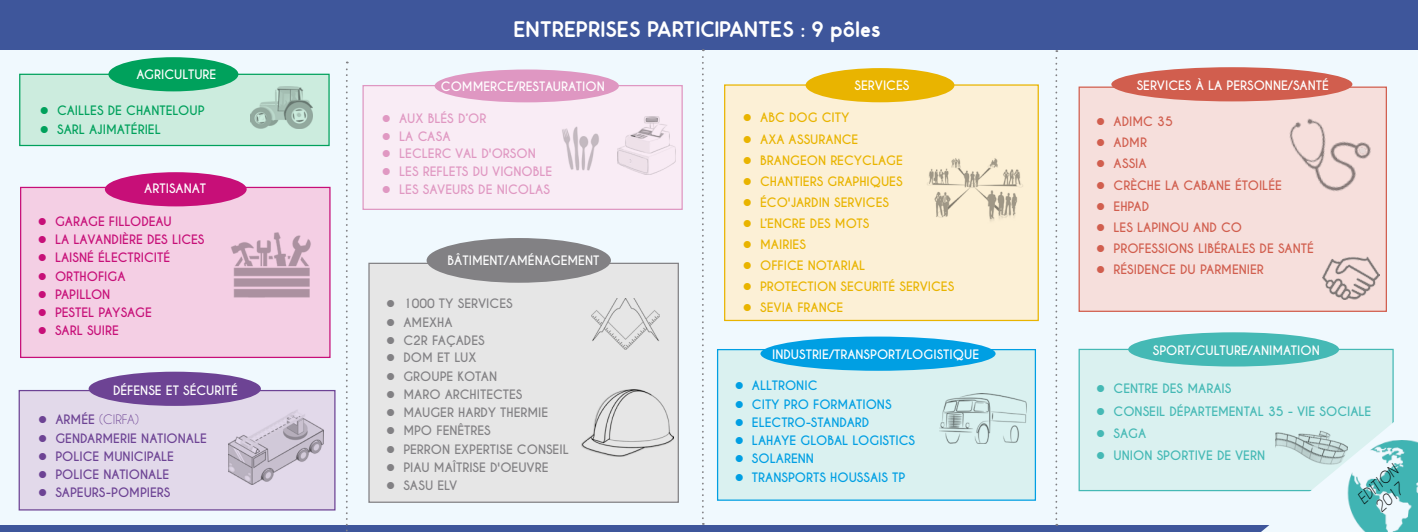
<style>
.page{position:relative;width:1418px;height:532px;background:#fff}
.page>*{position:absolute;margin:0;border:0;box-sizing:border-box;transform-origin:0 0}
.t1{font:700 22.5px "Odin";letter-spacing:.01em;color:#fff}
.t2{font:italic 15px/18px "Caviar Dreams";color:#000;text-align:center;scale:.9 1}
.t3{font:700 12.25px "Caviar Dreams";color:#fff}
.t4{font:700 12.25px "Caviar Dreams";color:#e9b400}
.t5{font:700 12.25px "Caviar Dreams";color:#828184}
.t6{font:700 12.25px "Caviar Dreams";color:#d15e4e}
.t7{font:700 12.25px "Caviar Dreams";color:#c70f78}
.t8{font:700 12.25px "Caviar Dreams";color:#009fe3}
.t9{font:700 12.25px "Caviar Dreams";color:#e098c2}
.t10{font:700 12.25px "Caviar Dreams";color:#45b9b5}
.t11{font:700 12.25px "Caviar Dreams";color:#6d4394}
.t12{font:700 12.25px "Caviar Dreams";color:#00a15c}
.t13{font:12.25px "Caviar Dreams";color:#6d4394}
.s1{font-weight:700}
</style>
<div class="page">
<div style="left:0;top:38px;width:1417px;height:493px;background:#f0f9fe"></div>
<div style="left:0;top:0;width:1417px;height:49px;background:#3e569b"></div>
<div style="left:0;top:525px;width:1417px;height:6px;background:#3e569b"></div>
<svg style="left:346px;top:62px;width:2px;height:470px"></svg>
<svg style="left:702px;top:49px;width:2px;height:475px"></svg>
<svg style="left:1055px;top:50px;width:2px;height:475px"></svg>
<div style="left:19px;top:74px;width:311px;height:72px;background:#ccecde;border:1px solid #00a15c"></div>
<div style="left:368px;top:262px;width:311px;height:240px;background:#e6e6e6;border:1px solid #828184"></div>
<div style="left:1078px;top:348px;width:315px;height:143px;background:#daf1f0;border:1px solid #45b9b5"></div>
<div style="left:19px;top:390px;width:316px;height:120px;background:#e2d9ea;border:1px solid #6d4394"></div>
<div style="left:717px;top:349px;width:319px;height:151px;background:#daf1f0;border:1px solid #009fe3"></div>
<div style="left:724px;top:84px;width:314px;height:237px;background:#fcf0d6;border:1px solid #e9b400"></div>
<div style="left:1078px;top:86px;width:308px;height:226px;background:#f6dfdc;border:1px solid #d15e4e"></div>
<div style="left:108px;top:57px;width:130px;height:34px;background:#00a15c;border-radius:50%"></div>
<div style="left:20px;top:187px;width:310px;height:171px;background:#f4cfe4;border:1px solid #c70f78"></div>
<div style="left:105px;top:172px;width:142px;height:34px;background:#c70f78;border-radius:50%"></div>
<img style="left:231px;top:232px;width:80px;height:66px">
<svg style="left:1260px;top:402px;width:134px;height:129px"></svg>
<div style="left:1128px;top:332px;width:210px;height:34px;background:#45b9b5;border-radius:50%"></div>
<div style="left:89px;top:371px;width:172px;height:35px;background:#6d4394;border-radius:50%"></div>
<div style="left:760px;top:336px;width:235px;height:34px;background:#009fe3;border-radius:50%"></div>
<div style="left:362px;top:85px;width:320px;height:125px;background:#f9ecf5;border:1px solid #df97c2"></div>
<div style="left:434px;top:69px;width:185px;height:33px;background:#df97c2;border-radius:50%"></div>
<div style="left:805px;top:68px;width:149px;height:34px;background:#e9b400;border-radius:50%"></div>
<div style="left:1111px;top:67px;width:241px;height:34px;background:#d15e4e;border-radius:50%"></div>
<div style="left:426px;top:238px;width:185px;height:44px;background:#828184;border-radius:50%"></div>
<img style="left:1347px;top:440px;width:70px;height:91px">
<img style="left:591px;top:298px;width:68px;height:51px">
<img style="left:251px;top:86px;width:61px;height:43px">
<img style="left:617px;top:116px;width:59px;height:59px">
<img style="left:228px;top:410px;width:95px;height:75px">
<img style="left:939px;top:393px;width:87px;height:50px">
<img style="left:927px;top:158px;width:96px;height:63px">
<img style="left:562px;top:126px;width:37px;height:45px">
<img style="left:581px;top:389px;width:92px;height:67px">
<img style="left:1275px;top:429px;width:72px;height:36px">
<img style="left:1322px;top:256px;width:57px;height:43px">
<img style="left:1280px;top:99px;width:105px;height:107px">
<p class="t3" style="left:136px;top:67px;width:81px">AGRICULTURE</p>
<p class="t12" style="left:40px;top:103px;width:166px">● CAILLES DE CHANTELOUP</p>
<p class="t12" style="left:40px;top:121px;width:122px">● SARL AJIMATÉRIEL</p>
<p class="t3" style="left:144px;top:180px;width:63px">ARTISANAT</p>
<p class="t7" style="left:38px;top:214px;width:136px">● GARAGE FILLODEAU</p>
<p class="t7" style="left:38px;top:232px;width:168px">● LA LAVANDIÈRE DES LICES</p>
<p class="t7" style="left:38px;top:250px;width:134px">● LAISNÉ ÉLECTRICITÉ</p>
<p class="t7" style="left:38px;top:268px;width:89px">● ORTHOFIGA</p>
<p class="t7" style="left:38px;top:287px;width:74px">● PAPILLON</p>
<p class="t7" style="left:38px;top:305px;width:116px">● PESTEL PAYSAGE</p>
<p class="t7" style="left:38px;top:323px;width:83px">● SARL SUIRE</p>
<p class="t3" style="left:113px;top:383px;width:126px">DÉFENSE ET SÉCURITÉ</p>
<p class="t13" style="left:38px;top:412px;width:102px">● <span class="s1">ARMÉE</span> (CIRFA)</p>
<p class="t11" style="left:38px;top:430px;width:170px">● GENDARMERIE NATIONALE</p>
<p class="t11" style="left:38px;top:448px;width:137px">● POLICE MUNICIPALE</p>
<p class="t11" style="left:38px;top:467px;width:133px">● POLICE NATIONALE</p>
<p class="t11" style="left:38px;top:485px;width:134px">● SAPEURS-POMPIERS</p>
<h1 class="t1" style="left:514px;top:16px;width:368px">ENTREPRISES PARTICIPANTES : 9 pôles</h1>
<p class="t3" style="left:441px;top:79px;width:165px">COMMERCE/RESTAURATION</p>
<p class="t9" style="left:382px;top:110px;width:106px">● AUX BLÉS D’OR</p>
<p class="t9" style="left:382px;top:128px;width:70px">● LA CASA</p>
<p class="t9" style="left:382px;top:146px;width:155px">● LECLERC VAL D'ORSON</p>
<p class="t9" style="left:382px;top:164px;width:172px">● LES REFLETS DU VIGNOBLE</p>
<p class="t9" style="left:382px;top:182px;width:170px">● LES SAVEURS DE NICOLAS</p>
<p class="t3" style="left:447px;top:253px;width:153px">BÂTIMENT/AMÉNAGEMENT</p>
<p class="t5" style="left:386px;top:296px;width:128px">● 1000 TY SERVICES</p>
<p class="t5" style="left:386px;top:314px;width:68px">● AMEXHA</p>
<p class="t5" style="left:386px;top:333px;width:100px">● C2R FAÇADES</p>
<p class="t5" style="left:386px;top:350px;width:92px">● DOM ET LUX</p>
<p class="t5" style="left:386px;top:368px;width:113px">● GROUPE KOTAN</p>
<p class="t5" style="left:386px;top:387px;width:138px">● MARO ARCHITECTES</p>
<p class="t5" style="left:386px;top:405px;width:164px">● MAUGER HARDY THERMIE</p>
<p class="t5" style="left:386px;top:423px;width:106px">● MPO FENÊTRES</p>
<p class="t5" style="left:386px;top:441px;width:184px">● PERRON EXPERTISE CONSEIL</p>
<p class="t5" style="left:386px;top:459px;width:164px">● PIAU MAÎTRISE D'OEUVRE</p>
<p class="t5" style="left:386px;top:478px;width:73px">● SASU ELV</p>
<p class="t3" style="left:854px;top:77px;width:56px">SERVICES</p>
<p class="t4" style="left:743px;top:110px;width:108px">● ABC DOG CITY</p>
<p class="t4" style="left:743px;top:131px;width:117px">● AXA ASSURANCE</p>
<p class="t4" style="left:743px;top:152px;width:161px">● BRANGEON RECYCLAGE</p>
<p class="t4" style="left:743px;top:174px;width:161px">● CHANTIERS GRAPHIQUES</p>
<p class="t4" style="left:743px;top:195px;width:148px">● ÉCO'JARDIN SERVICES</p>
<p class="t4" style="left:743px;top:216px;width:128px">● L’ENCRE DES MOTS</p>
<p class="t4" style="left:743px;top:237px;width:65px">● MAIRIES</p>
<p class="t4" style="left:743px;top:258px;width:124px">● OFFICE NOTARIAL</p>
<p class="t4" style="left:743px;top:279px;width:213px">● PROTECTION SECURITÉ SERVICES</p>
<p class="t4" style="left:743px;top:300px;width:102px">● SEVIA FRANCE</p>
<p class="t3" style="left:772px;top:346px;width:208px">INDUSTRIE/TRANSPORT/LOGISTIQUE</p>
<p class="t8" style="left:734px;top:378px;width:84px">● ALLTRONIC</p>
<p class="t8" style="left:734px;top:396px;width:158px">● CITY PRO FORMATIONS</p>
<p class="t8" style="left:734px;top:415px;width:136px">● ELECTRO-STANDARD</p>
<p class="t8" style="left:734px;top:433px;width:182px">● LAHAYE GLOBAL LOGISTICS</p>
<p class="t8" style="left:734px;top:451px;width:81px">● SOLARENN</p>
<p class="t8" style="left:734px;top:469px;width:172px">● TRANSPORTS HOUSSAIS TP</p>
<p class="t3" style="left:1136px;top:78px;width:194px">SERVICES À LA PERSONNE/SANTÉ</p>
<p class="t6" style="left:1096px;top:114px;width:78px">● ADIMC 35</p>
<p class="t6" style="left:1096px;top:135px;width:52px">● ADMR</p>
<p class="t6" style="left:1096px;top:156px;width:52px">● ASSIA</p>
<p class="t6" style="left:1096px;top:177px;width:187px">● CRÈCHE LA CABANE ÉTOILÉE</p>
<p class="t6" style="left:1096px;top:198px;width:54px">● EHPAD</p>
<p class="t6" style="left:1096px;top:219px;width:147px">● LES LAPINOU AND CO</p>
<p class="t6" style="left:1096px;top:241px;width:219px">● PROFESSIONS LIBÉRALES DE SANTÉ</p>
<p class="t6" style="left:1096px;top:262px;width:169px">● RÉSIDENCE DU PARMENIER</p>
<p class="t3" style="left:1152px;top:342px;width:168px">SPORT/CULTURE/ANIMATION</p>
<p class="t10" style="left:1096px;top:381px;width:137px">● CENTRE DES MARAIS</p>
<p class="t10" style="left:1096px;top:403px;width:276px">● CONSEIL DÉPARTEMENTAL 35 - VIE SOCIALE</p>
<p class="t10" style="left:1096px;top:426px;width:51px">● SAGA</p>
<p class="t10" style="left:1096px;top:448px;width:170px">● UNION SPORTIVE DE VERN</p>
<p class="t2" style="left:1353px;top:493px;width:55px;rotate:-42deg">EDITION<br>2017</p>
</div>
